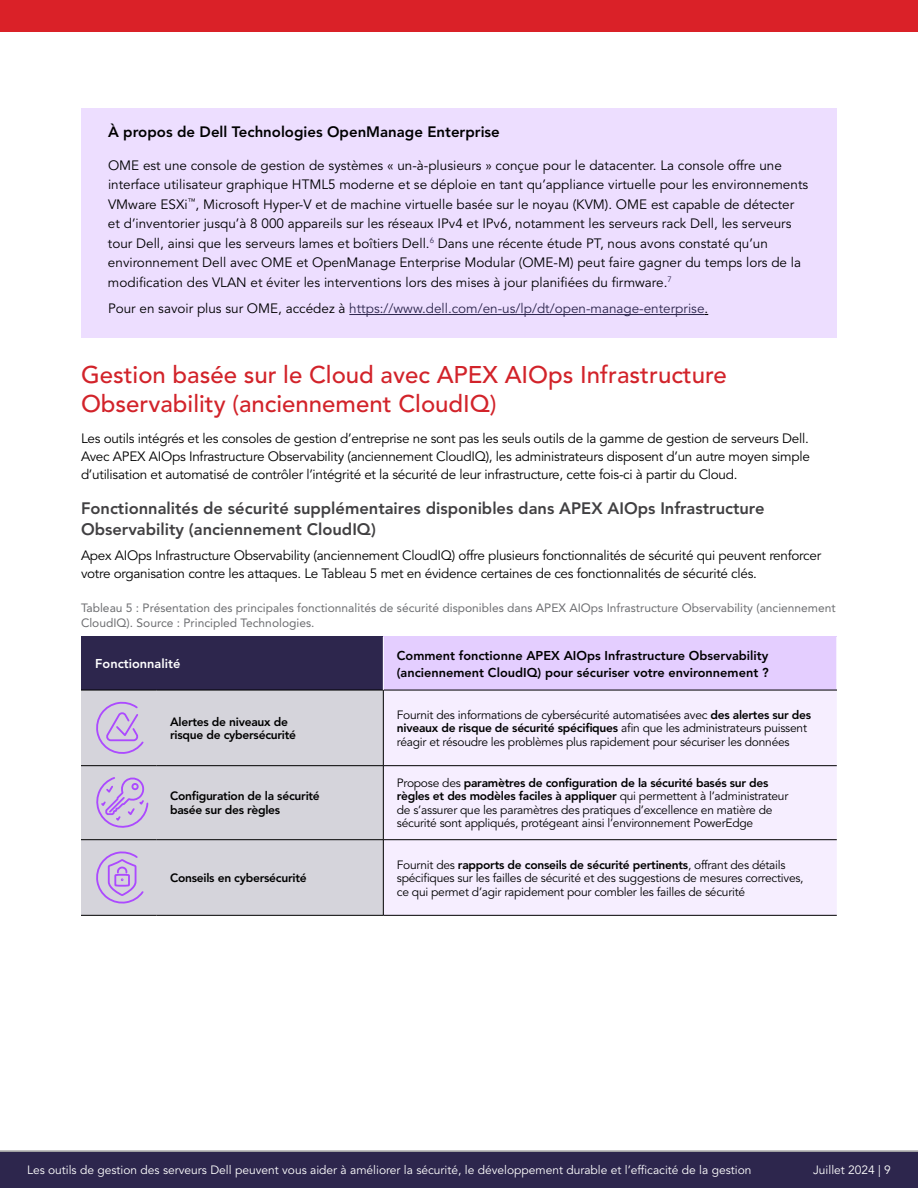
<style>
.page{position:relative;width:918px;height:1188px;background:#fff}
.page>*{position:absolute;margin:0;border:0;box-sizing:border-box;transform-origin:0 0}
.t1{font:500 24px/28.8px "Avenir LT Pro";color:#d2232a}
.t2{font:800 16.5px/21px "Avenir LT Pro";color:#414042}
.t3{font:800 15px "Avenir LT Pro";color:#000}
.t4{font:13.5px/19.5px "Avenir LT Pro";color:#000;text-align:justify}
.t5{font:13.5px/18px "Avenir LT Pro";letter-spacing:-.02em;color:#000}
.t6{font:13.5px "Avenir LT Pro";color:#2d264d}
.t7{font:800 12.75px/16.5px "Avenir LT Pro";color:#000}
.t8{font:800 12.75px "Avenir LT Pro";color:#fff}
.t9{font:12px/13.5px "Avenir LT Pro";letter-spacing:-.02em;color:#000}
.t10{font:12px/14.4px "Avenir LT Pro";color:#6d6e71}
.t11{font:12px "Avenir LT Pro";color:#fff}
.t12{font:800 12px/13.5px "Avenir LT Pro";letter-spacing:-.02em;color:#000}
.s1{color:#000}
.s2{font-weight:800}
</style>
<div class="page">
<div style="left:81px;top:637px;width:302px;height:53px;background:#2d264d"></div>
<div style="left:383px;top:637px;width:454px;height:53px;background:#e4ceff"></div>
<div style="left:81px;top:691px;width:302px;height:224px;background:#d5d4db"></div>
<div style="left:384px;top:691px;width:453px;height:224px;background:#f6eeff"></div>
<hr style="left:81px;top:690px;width:76px;height:1px;background:#000">
<hr style="left:157px;top:690px;width:226px;height:1px;background:#000">
<hr style="left:383px;top:690px;width:454px;height:1px;background:#000">
<hr style="left:383px;top:690px;width:1px;height:75px;background:#000">
<hr style="left:81px;top:765px;width:76px;height:1px;background:#000">
<hr style="left:157px;top:765px;width:226px;height:1px;background:#000">
<hr style="left:383px;top:765px;width:454px;height:1px;background:#000">
<hr style="left:383px;top:766px;width:1px;height:74px;background:#000">
<hr style="left:81px;top:839px;width:76px;height:1px;background:#000">
<hr style="left:157px;top:839px;width:226px;height:1px;background:#000">
<hr style="left:383px;top:839px;width:454px;height:1px;background:#000">
<hr style="left:383px;top:840px;width:1px;height:75px;background:#000">
<hr style="left:81px;top:915px;width:76px;height:1px;background:#000">
<hr style="left:157px;top:915px;width:226px;height:1px;background:#000">
<hr style="left:383px;top:915px;width:454px;height:1px;background:#000">
<hr style="left:383px;top:637px;width:1px;height:53px;background:#fff">
<svg style="left:94px;top:700px;width:50px;height:56px;background:#cebee0"></svg>
<svg style="left:94px;top:776px;width:55px;height:54px;background:#cdbae1"></svg>
<svg style="left:94px;top:850px;width:50px;height:55px;background:#ccb9e1"></svg>
<div style="left:81px;top:108px;width:756px;height:230px;background:#eddeff"></div>
<hr style="left:349px;top:314px;width:356px;height:1px;background:#2d264d">
<div style="left:0;top:1152px;width:918px;height:36px;background:#2d264d"></div>
<hr style="left:0;top:1151px;width:918px;height:1px;background:#616264">
<div style="left:0;top:0;width:918px;height:32px;background:#da2128"></div>
<p class="t3" style="left:108px;top:123px;width:393px">À propos de Dell Technologies OpenManage Enterprise</p>
<p class="t4" style="left:108px;top:156px;width:702px;text-align:left">OME est une console de gestion de systèmes « un-à-plusieurs » conçue pour le datacenter. La console offre une interface utilisateur graphique HTML5 moderne et se déploie en tant qu’appliance virtuelle pour les environnements VMware ESXi<sup>™</sup>, Microsoft Hyper-V et de machine virtuelle basée sur le noyau (KVM). OME est capable de détecter et d’inventorier jusqu’à 8 000 appareils sur les réseaux IPv4 et IPv6, notamment les serveurs rack Dell, les serveurs tour Dell, ainsi que les serveurs lames et boîtiers Dell.<sup>6</sup> Dans une récente étude PT, nous avons constaté qu’un environnement Dell avec OME et OpenManage Enterprise Modular (OME-M) peut faire gagner du temps lors de la modification des VLAN et éviter les interventions lors des mises à jour planifiées du firmware.<sup>7</sup></p>
<p class="t6" style="left:108px;top:300px;width:602px"><span class="s1">Pour en savoir plus sur OME, accédez à</span> https://www.dell.com/en-us/lp/dt/open-manage-enterprise<span class="s1">.</span></p>
<h1 class="t1" style="left:81px;top:361px;width:647px">Gestion basée sur le Cloud avec APEX AIOps Infrastructure<br>Observability (anciennement CloudIQ)</h1>
<p class="t4" style="left:81px;top:430px;width:730px;line-height:18px">Les outils intégrés et les consoles de gestion d’entreprise ne sont pas les seuls outils de la gamme de gestion de serveurs Dell.<br>Avec APEX AIOps Infrastructure Observability (anciennement CloudIQ), les administrateurs disposent d’un autre moyen simple d’utilisation et automatisé de contrôler l’intégrité et la sécurité de leur infrastructure, cette fois-ci à partir du Cloud.</p>
<p class="t2" style="left:81px;top:498px;width:685px">Fonctionnalités de sécurité supplémentaires disponibles dans APEX AIOps Infrastructure<br>Observability (anciennement CloudIQ)</p>
<p class="t5" style="left:81px;top:546px;width:742px">Apex AIOps Infrastructure Observability (anciennement CloudIQ) offre plusieurs fonctionnalités de sécurité qui peuvent renforcer votre organisation contre les attaques. Le Tableau 5 met en évidence certaines de ces fonctionnalités de sécurité clés.</p>
<p class="t10" style="left:81px;top:601px;width:756px">Tableau 5 : Présentation des principales fonctionnalités de sécurité disponibles dans APEX AIOps Infrastructure Observability (anciennement<br>CloudIQ). Source : Principled Technologies.</p>
<p class="t8" style="left:95px;top:656px;width:87px">Fonctionnalité</p>
<p class="t7" style="left:397px;top:647px;width:373px">Comment fonctionne APEX AIOps Infrastructure Observability (anciennement CloudIQ) pour sécuriser votre environnement ?</p>
<p class="t12" style="left:170px;top:715px;width:128px">Alertes de niveaux de risque de cybersécurité</p>
<p class="t9" style="left:397px;top:708px;width:416px">Fournit des informations de cybersécurité automatisées avec <span class="s2">des alertes sur des niveaux de risque de sécurité spécifiques</span> afin que les administrateurs puissent réagir et résoudre les problèmes plus rapidement pour sécuriser les données</p>
<p class="t12" style="left:170px;top:790px;width:151px">Configuration de la sécurité basée sur des règles</p>
<p class="t12" style="left:170px;top:871px;width:138px">Conseils en cybersécurité</p>
<p class="t9" style="left:397px;top:776px;width:393px">Propose des <span class="s2">paramètres de configuration de la sécurité basés sur des règles et des modèles faciles à appliquer</span> qui permettent à l’administrateur de s’assurer que les paramètres des pratiques d’excellence en matière de sécurité sont appliqués, protégeant ainsi l’environnement PowerEdge</p>
<p class="t9" style="left:397px;top:858px;width:408px">Fournit des <span class="s2">rapports de conseils de sécurité pertinents</span>, offrant des détails spécifiques sur les failles de sécurité et des suggestions de mesures correctives, ce qui permet d’agir rapidement pour combler les failles de sécurité</p>
<p class="t11" style="left:27px;top:1163px;width:726px">Les outils de gestion des serveurs Dell peuvent vous aider à améliorer la sécurité, le développement durable et l’efficacité de la gestion</p>
<p class="t11" style="left:813px;top:1163px;width:79px">Juillet 2024 | 9</p>
</div>
